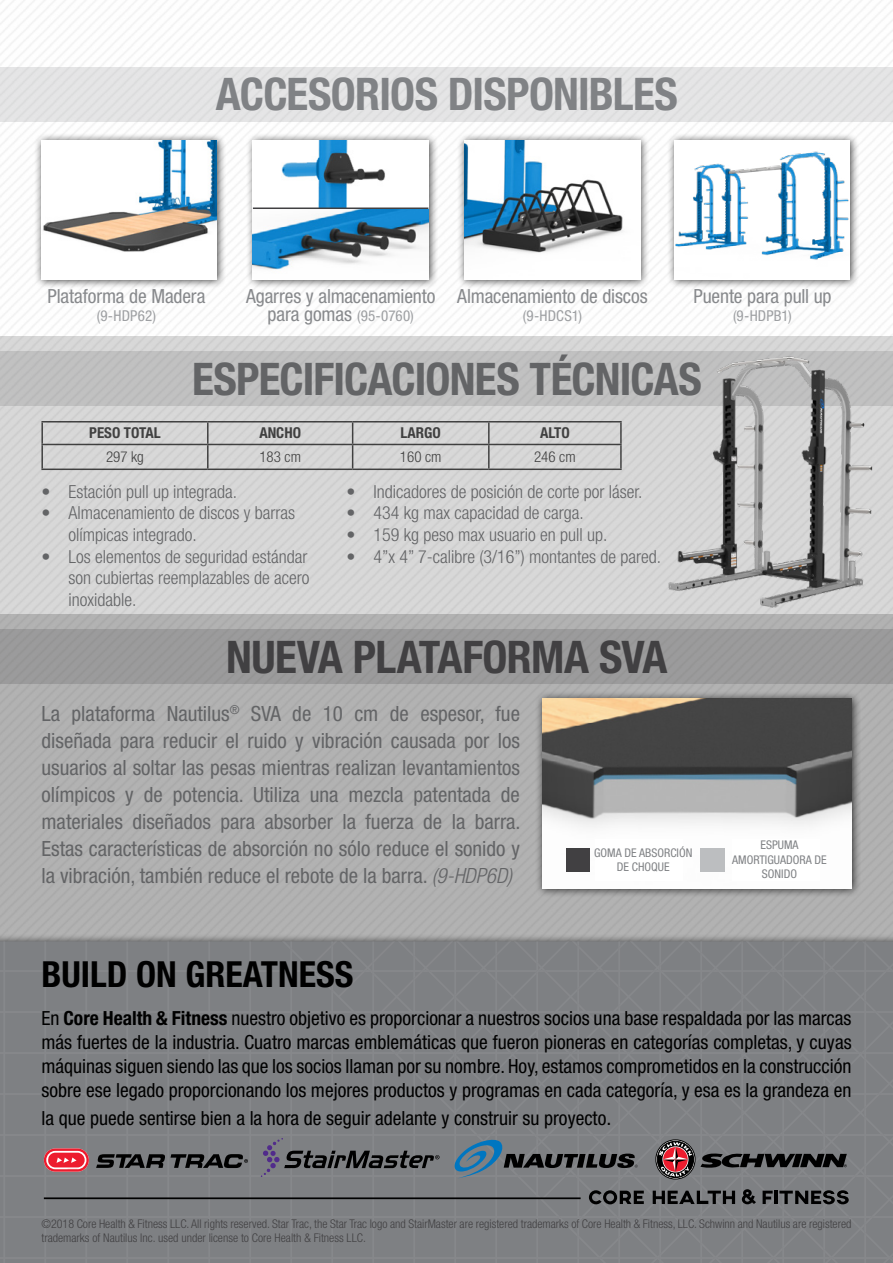
<style>
.page{position:relative;width:893px;height:1263px;background:#fff}
.page>*{position:absolute;margin:0;border:0;box-sizing:border-box;transform-origin:0 0}
.t1{font:700 condensed 45px "Helvetica Neue LT Std";letter-spacing:-.02em;color:#636466}
.t2{font:700 condensed 45px "Helvetica Neue LT Std";letter-spacing:-.015em;color:#808285}
.t3{font:700 condensed 45px "Helvetica Neue LT Std";letter-spacing:-.015em;color:#414042}
.t4{font:700 condensed 36px "Helvetica Neue LT Std";color:#000}
.t5{font:condensed 21px/27px "Helvetica Neue LT Std";color:#636466;text-align:justify}
.t6{font:condensed 19.5px/24px "Helvetica Neue LT Std";color:#000;text-align:justify}
.t7{font:condensed 19.5px/18px "Helvetica Neue LT Std";letter-spacing:-.01em;color:#87898c;text-align:center}
.t8{font:300 condensed 18px/21.6px "Helvetica Neue LT Std";color:#636466}
.t9{font:condensed 15px "Helvetica Neue LT Std";letter-spacing:.01em;color:#9d9fa2}
.t10{font:700 condensed 15px "Helvetica Neue LT Std";color:#000}
.t11{font:300 condensed 15px "Helvetica Neue LT Std";color:#000}
.t12{font:300 condensed 12px/14.4px "Helvetica Neue LT Std";color:#414042}
.t13{font:condensed 12px/14.4px "Helvetica Neue LT Std";color:#808285;text-align:center}
.t14{font:condensed 12px/13.5px "Helvetica Neue LT Std";letter-spacing:.01em;color:#797b7d;text-align:center}
.s1{font-size:15px;color:#9d9fa2}
.s2{font-weight:300;font-style:italic}
.s3{font-weight:700}
.s4{font-size:21px}
</style>
<div class="page">
<div style="left:0;top:614px;width:893px;height:327px;background:#b1b1b1"></div>
<div style="left:0;top:337px;width:893px;height:277px;background:#d7d7d7"></div>
<div style="left:0;top:629px;width:893px;height:54px;background:#9b9a9b"></div>
<div style="left:0;top:352px;width:893px;height:54px;background:#c0c0c0"></div>
<div style="left:0;top:67px;width:893px;height:54px;background:#e4e4e5"></div>
<div style="left:0;top:934px;width:893px;height:329px;background:#000;opacity:.75"></div>
<div style="left:0;top:941px;width:282px;height:322px;background:#7e8083"></div>
<div style="left:290px;top:941px;width:603px;height:322px;background:#7e8083"></div>
<hr style="left:44px;top:1197px;width:537px;height:2px;background:#000">
<svg style="left:700px;top:1152px;width:147px;height:17px"></svg>
<svg style="left:656px;top:1140px;width:39px;height:39px"></svg>
<div style="left:655px;top:1139px;width:40px;height:40px;border:1px solid #000;border-radius:50%"></div>
<div style="left:657px;top:1141px;width:37px;height:37px;border:1px solid #000;border-radius:50%"></div>
<svg style="left:659px;top:1142px;width:33px;height:34px"></svg>
<svg style="left:453px;top:1137px;width:185px;height:41px"></svg>
<svg style="left:589px;top:1190px;width:55px;height:14px"></svg>
<svg style="left:653px;top:1191px;width:82px;height:13px"></svg>
<svg style="left:742px;top:1189px;width:14px;height:15px"></svg>
<svg style="left:763px;top:1191px;width:10px;height:13px"></svg>
<hr style="left:774px;top:1191px;width:4px;height:13px;background:#000">
<svg style="left:779px;top:1190px;width:70px;height:14px"></svg>
<svg style="left:261px;top:1138px;width:178px;height:39px"></svg>
<svg style="left:96px;top:1154px;width:69px;height:14px"></svg>
<svg style="left:171px;top:1154px;width:77px;height:14px"></svg>
<svg style="left:44px;top:1148px;width:45px;height:24px"></svg>
<div style="left:245px;top:132px;width:193px;height:157px;background:#000;opacity:.75"></div>
<img style="left:668px;top:356px;width:205px;height:252px">
<hr style="left:41px;top:421px;width:167px;height:1px;background:#000">
<hr style="left:41px;top:422px;width:2px;height:22px;background:#000">
<hr style="left:208px;top:421px;width:145px;height:1px;background:#000">
<hr style="left:207px;top:422px;width:2px;height:22px;background:#000">
<hr style="left:353px;top:421px;width:136px;height:1px;background:#000">
<hr style="left:489px;top:421px;width:133px;height:1px;background:#000">
<hr style="left:488px;top:422px;width:2px;height:22px;background:#000">
<hr style="left:620px;top:422px;width:2px;height:22px;background:#000">
<hr style="left:41px;top:444px;width:167px;height:1px;background:#000">
<hr style="left:41px;top:445px;width:2px;height:23px;background:#000">
<hr style="left:208px;top:444px;width:145px;height:1px;background:#000">
<hr style="left:207px;top:445px;width:2px;height:23px;background:#000">
<hr style="left:353px;top:444px;width:136px;height:1px;background:#000">
<svg style="left:352px;top:422px;width:1px;height:46px"></svg>
<hr style="left:489px;top:444px;width:133px;height:1px;background:#000">
<hr style="left:488px;top:445px;width:2px;height:23px;background:#000">
<hr style="left:620px;top:445px;width:2px;height:23px;background:#000">
<hr style="left:41px;top:468px;width:167px;height:2px;background:#000">
<hr style="left:208px;top:468px;width:145px;height:2px;background:#000">
<hr style="left:353px;top:468px;width:136px;height:2px;background:#000">
<hr style="left:489px;top:468px;width:133px;height:2px;background:#000">
<div style="left:34px;top:132px;width:193px;height:157px;background:#000;opacity:.75"></div>
<div style="left:41px;top:140px;width:176px;height:140px;background:#fff"></div>
<img style="left:43px;top:140px;width:174px;height:112px">
<img style="left:253px;top:209px;width:175px;height:71px">
<div style="left:457px;top:132px;width:193px;height:157px;background:#000;opacity:.75"></div>
<img style="left:465px;top:140px;width:175px;height:140px">
<div style="left:666px;top:132px;width:193px;height:157px;background:#000;opacity:.75"></div>
<div style="left:674px;top:140px;width:175px;height:140px;background:#fff"></div>
<img style="left:675px;top:151px;width:174px;height:109px">
<div style="left:534px;top:691px;width:327px;height:207px;background:#000;opacity:.75"></div>
<img style="left:542px;top:699px;width:309px;height:189px">
<img style="left:253px;top:140px;width:175px;height:67px">
<hr style="left:253px;top:207px;width:175px;height:2px;background:#414042">
<div style="left:567px;top:848px;width:23px;height:23px;background:#414042"></div>
<div style="left:700px;top:848px;width:25px;height:23px;background:#bcbec0"></div>
<div style="left:595px;top:839px;width:87px;height:42px;background:#fff"></div>
<div style="left:732px;top:839px;width:87px;height:42px;background:#fff"></div>
<h1 class="t2" style="left:216px;top:67px;width:464px">ACCESORIOS DISPONIBLES</h1>
<p class="t7" style="left:47px;top:287px;width:159px">Plataforma de Madera</p>
<p class="t9" style="left:97px;top:307px;width:61px">(9-HDP62)</p>
<p class="t7" style="left:246px;top:287px;width:191px">Agarres y almacenamiento para gomas <span class="s1">(95-0760)</span></p>
<p class="t7" style="left:457px;top:287px;width:192px">Almacenamiento de discos</p>
<p class="t9" style="left:523px;top:307px;width:61px">(9-HDCS1)</p>
<p class="t7" style="left:693px;top:287px;width:140px">Puente para pull up</p>
<p class="t9" style="left:733px;top:307px;width:60px">(9-HDPB1)</p>
<h1 class="t1" style="left:192px;top:351px;width:511px">ESPECIFICACIONES TÉCNICAS</h1>
<p class="t10" style="left:89px;top:424px;width:73px">PESO TOTAL</p>
<p class="t10" style="left:259px;top:424px;width:43px">ANCHO</p>
<p class="t10" style="left:401px;top:424px;width:42px">LARGO</p>
<p class="t10" style="left:540px;top:424px;width:31px">ALTO</p>
<p class="t11" style="left:106px;top:448px;width:39px">297 kg</p>
<p class="t11" style="left:259px;top:448px;width:43px">183 cm</p>
<p class="t11" style="left:400px;top:448px;width:43px">160 cm</p>
<p class="t11" style="left:534px;top:448px;width:43px">246 cm</p>
<p class="t8" style="left:41px;top:480px;width:197px">• Estación pull up integrada.</p>
<p class="t8" style="left:68px;top:502px;width:228px;text-indent:-27px">• Almacenamiento de discos y barras olímpicas integrado.</p>
<p class="t8" style="left:68px;top:545px;width:242px;text-align:justify;text-indent:-27px">• Los elementos de seguridad estándar son cubiertas reemplazables de acero inoxidable.</p>
<p class="t8" style="left:347px;top:480px;width:297px">• Indicadores de posición de corte por láser.</p>
<p class="t8" style="left:347px;top:502px;width:239px">• 434 kg max capacidad de carga.</p>
<p class="t8" style="left:347px;top:524px;width:262px">• 159 kg peso max usuario en pull up.</p>
<p class="t8" style="left:347px;top:545px;width:316px">• 4”x 4” 7-calibre (3/16”) montantes de pared.</p>
<h1 class="t3" style="left:226px;top:629px;width:443px">NUEVA PLATAFORMA SVA</h1>
<p class="t5" style="left:41px;top:700px;width:481px">La plataforma Nautilus<sup>®</sup> SVA de 10 cm de espesor, fue diseñada para reducir el ruido y vibración causada por los usuarios al soltar las pesas mientras realizan levantamientos olímpicos y de potencia. Utiliza una mezcla patentada de materiales diseñados para absorber la fuerza de la barra.<br>Estas características de absorción no sólo reduce el sonido y la vibración, también reduce el rebote de la barra. <span class="s2">(9-HDP6D)</span></p>
<p class="t13" style="left:594px;top:845px;width:100px">GOMA DE ABSORCIÓN<br>DE CHOQUE</p>
<p class="t13" style="left:732px;top:838px;width:96px">ESPUMA<br>AMORTIGUADORA DE<br>SONIDO</p>
<p class="t14" style="left:599px;top:845px;width:78px">Shock Absorbing<br>Rubber</p>
<p class="t14" style="left:734px;top:845px;width:84px">Sound Dampening<br>Foam</p>
<h2 class="t4" style="left:41px;top:952px;width:313px">BUILD ON GREATNESS</h2>
<p class="t6" style="left:41px;top:1006px;width:812px">En <span class="s3">Core Health &amp; Fitness</span> nuestro objetivo es proporcionar a nuestros socios una base respaldada por las marcas más fuertes de la industria. Cuatro marcas emblemáticas que fueron pioneras en categorías completas, y cuyas máquinas siguen siendo las que los socios llaman por su nombre. Hoy, estamos comprometidos en la construcción sobre ese legado proporcionando los mejores productos y programas en cada categoría, y esa es la grandeza en</p>
<p class="t6" style="left:41px;top:1106px;width:571px">la que puede sentirse bien a la hora de seguir adelante y construir su proyecto<span class="s4">.</span></p>
<p class="t12" style="left:41px;top:1216px;width:811px">©2018 Core Health &amp; Fitness LLC. All rights reserved. Star Trac, the Star Trac logo and StairMaster are registered trademarks of Core Health &amp; Fitness, LLC. Schwinn and Nautilus are registered trademarks of Nautilus Inc. used under license to Core Health &amp; Fitness LLC.</p>
</div>
